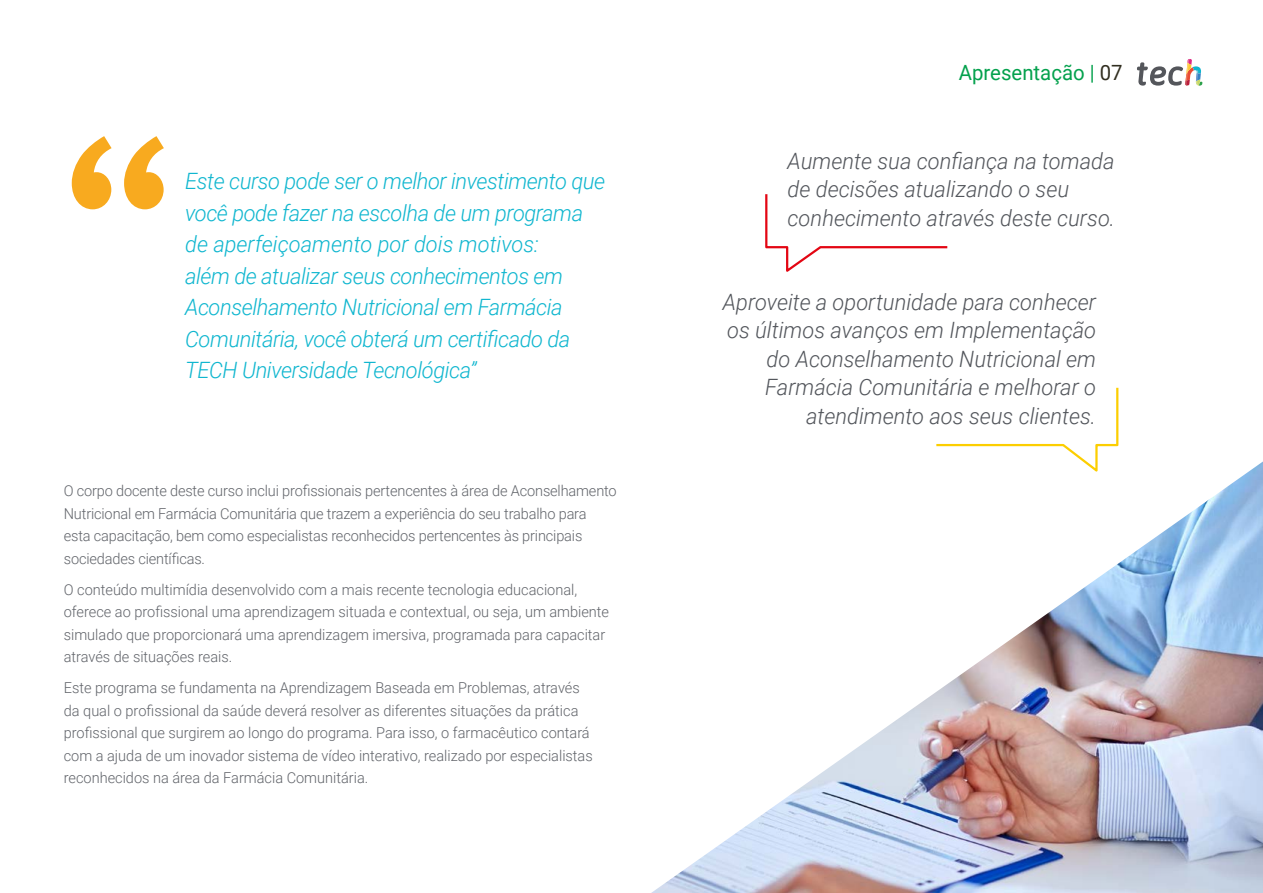
<style>
.page{position:relative;width:1263px;height:893px;background:#fff}
.page>*{position:absolute;margin:0;border:0;box-sizing:border-box;transform-origin:0 0}
.t1{font:italic 300 22.5px/31.5px "Roboto";letter-spacing:-.02em;color:#0fb6cf}
.t2{font:italic 300 22.5px/28.5px "Roboto";color:#52555b;text-align:right}
.t3{font:21px "Roboto";color:#04a14d}
.t4{font:300 15px/22.5px "Roboto";color:#61646a}
.s1{color:#312e20}
</style>
<div class="page">
<svg style="left:72px;top:136px;width:92px;height:73px"></svg>
<svg style="left:936px;top:387px;width:183px;height:74px"></svg>
<svg style="left:765px;top:194px;width:183px;height:78px"></svg>
<img style="left:651px;top:461px;width:612px;height:432px">
<svg style="left:1137px;top:59px;width:65px;height:27px"></svg>
<p class="t1" style="left:185px;top:164px;width:422px">Este curso pode ser o melhor investimento que você pode fazer na escolha de um programa de aperfeiçoamento por dois motivos:<br>além de atualizar seus conhecimentos em Aconselhamento Nutricional em Farmácia Comunitária, você obterá um certificado da TECH Universidade Tecnológica”</p>
<p class="t4" style="left:64px;top:479px;width:554px">O corpo docente deste curso inclui profissionais pertencentes à área de Aconselhamento Nutricional em Farmácia Comunitária que trazem a experiência do seu trabalho para esta capacitação, bem como especialistas reconhecidos pertencentes às principais sociedades científicas.</p>
<p class="t4" style="left:64px;top:577px;width:547px">O conteúdo multimídia desenvolvido com a mais recente tecnologia educacional, oferece ao profissional uma aprendizagem situada e contextual, ou seja, um ambiente simulado que proporcionará uma aprendizagem imersiva, programada para capacitar através de situações reais.</p>
<p class="t4" style="left:64px;top:676px;width:530px">Este programa se fundamenta na Aprendizagem Baseada em Problemas, através da qual o profissional da saúde deverá resolver as diferentes situações da prática profissional que surgirem ao longo do programa. Para isso, o farmacêutico contará com a ajuda de um inovador sistema de vídeo interativo, realizado por especialistas reconhecidos na área da Farmácia Comunitária.</p>
<h2 class="t3" style="left:959px;top:57px;width:165px">Apresentação | <span class="s1">07</span></h2>
<h1 class="t2" style="left:788px;top:146px;width:329px;text-align:left">Aumente sua confiança na tomada de decisões atualizando o seu conhecimento através deste curso.</h1>
<h1 class="t2" style="left:723px;top:287px;width:375px">Aproveite a oportunidade para conhecer os últimos avanços em Implementação do Aconselhamento Nutricional em Farmácia Comunitária e melhorar o atendimento aos seus clientes.</h1>
</div>
